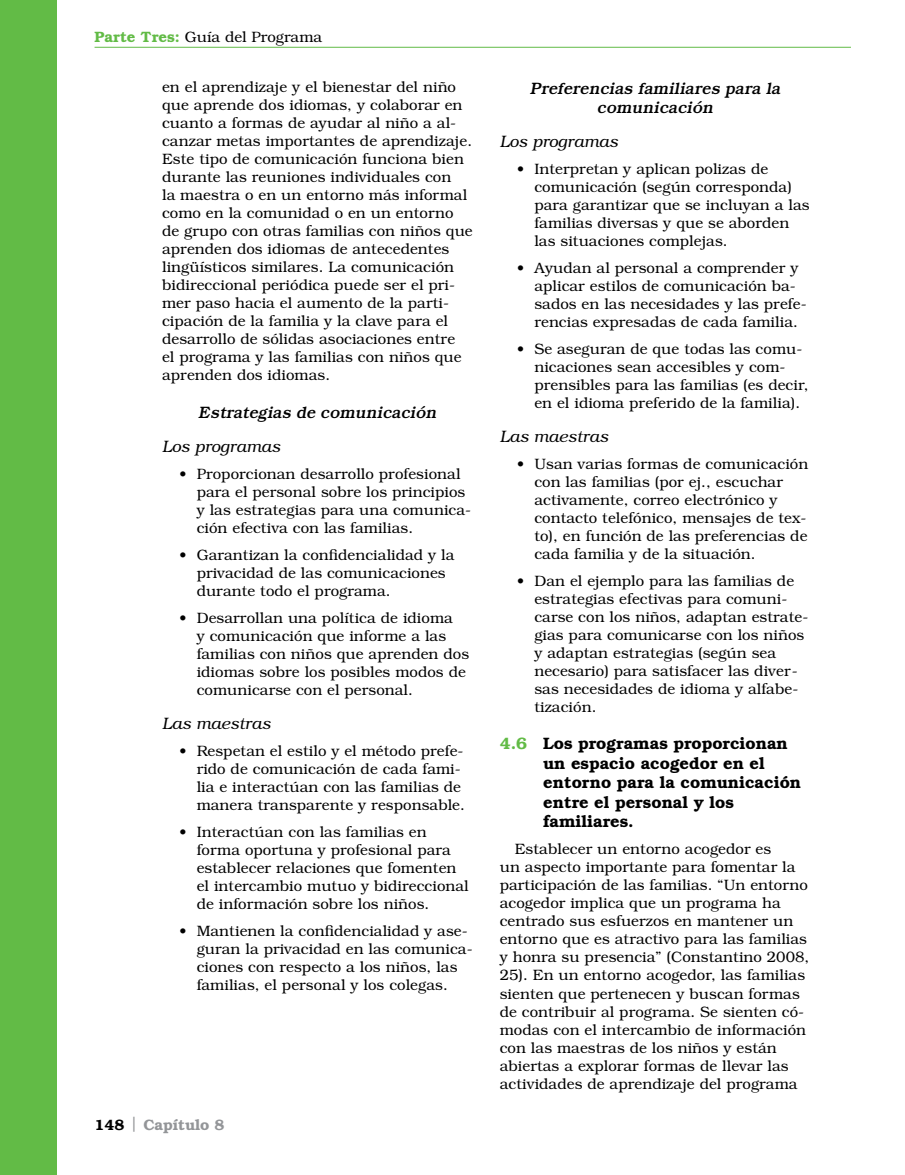
<style>
.page{position:relative;width:905px;height:1175px;background:#fff}
.page>*{position:absolute;margin:0;border:0;box-sizing:border-box;transform-origin:0 0}
.t1{font:600 16.5px/19.5px "Bookman";color:#000}
.t2{font:italic 500 16.5px/19.5px "Bookman";color:#000;text-align:center}
.t3{font:italic 300 16.5px "Bookman";letter-spacing:.005em;color:#000}
.t4{font:300 15px/18px "Bookman";letter-spacing:.005em;color:#000}
.t5{font:600 15px "Bookman";color:#939598}
.s1{font-weight:600;color:#62bb46}
.s2{color:#000}
.s3{font-weight:300}
.s4{color:#62bb46}
</style>
<div class="page">
<div style="left:0;top:0;width:57px;height:1174px;background:#62bb46"></div>
<hr style="left:94px;top:47px;width:756px;height:1px;background:#62bb46">
<p class="t4" style="left:94px;top:28px;width:229px"><span class="s1">Parte Tres:</span> Guía del Programa</p>
<p class="t4" style="left:162px;top:78px;width:312px">en el aprendizaje y el bienestar del niño que aprende dos idiomas, y colaborar en cuanto a formas de ayudar al niño a al&shy;canzar metas importantes de aprendizaje.<br>Este tipo de comunicación funciona bien durante las reuniones individuales con<br>la maestra o en un entorno más informal como en la comunidad o en un entorno de grupo con otras familias con niños que aprenden dos idiomas de antecedentes lingüísticos similares. La comunicación bidireccional periódica puede ser el pri&shy;mer paso hacia el aumento de la parti&shy;cipación de la familia y la clave para el desarrollo de sólidas asociaciones entre<br>el programa y las familias con niños que aprenden dos idiomas.</p>
<h5 class="t2" style="left:198px;top:402px;width:243px">Estrategias de comunicación</h5>
<p class="t3" style="left:162px;top:437px;width:120px">Los programas</p>
<p class="t4" style="left:197px;top:465px;width:276px;text-indent:-17px">• Proporcionan desarrollo profesional para el personal sobre los principios y las estrategias para una comunica&shy;ción efectiva con las familias.</p>
<p class="t4" style="left:197px;top:546px;width:259px;text-indent:-17px">• Garantizan la confidencialidad y la privacidad de las comunicaciones durante todo el programa.</p>
<p class="t4" style="left:197px;top:609px;width:274px;text-indent:-17px">• Desarrollan una política de idioma<br>y comunicación que informe a las familias con niños que aprenden dos idiomas sobre los posibles modos de comunicarse con el personal.</p>
<p class="t3" style="left:162px;top:714px;width:110px">Las maestras</p>
<p class="t4" style="left:197px;top:741px;width:270px;text-indent:-17px">• Respetan el estilo y el método prefe&shy;rido de comunicación de cada fami&shy;lia e interactúan con las familias de manera transparente y responsable.</p>
<p class="t4" style="left:197px;top:822px;width:273px;text-indent:-17px">• Interactúan con las familias en forma oportuna y profesional para establecer relaciones que fomenten el intercambio mutuo y bidireccional de información sobre los niños.</p>
<p class="t4" style="left:197px;top:921px;width:277px;text-indent:-17px">• Mantienen la confidencialidad y ase&shy;guran la privacidad en las comunica&shy;ciones con respecto a los niños, las familias, el personal y los colegas.</p>
<p class="t5" style="left:94px;top:1115px;width:131px"><span class="s2">148</span> <span class="s3">|</span> Capítulo 8</p>
<h5 class="t2" style="left:530px;top:78px;width:255px">Preferencias familiares para la comunicación</h5>
<p class="t3" style="left:500px;top:132px;width:120px">Los programas</p>
<p class="t4" style="left:534px;top:160px;width:277px;text-indent:-17px">• Interpretan y aplican polizas de comunicación (según corresponda) para garantizar que se incluyan a las familias diversas y que se aborden las situaciones complejas.</p>
<p class="t4" style="left:534px;top:259px;width:274px;text-indent:-17px">• Ayudan al personal a comprender y aplicar estilos de comunicación ba&shy;sados en las necesidades y las prefe&shy;rencias expresadas de cada familia.</p>
<p class="t4" style="left:534px;top:340px;width:276px;text-indent:-17px">• Se aseguran de que todas las comu&shy;nicaciones sean accesibles y com&shy;prensibles para las familias (es decir, en el idioma preferido de la familia).</p>
<p class="t3" style="left:500px;top:427px;width:110px">Las maestras</p>
<p class="t4" style="left:534px;top:455px;width:275px;text-indent:-17px">• Usan varias formas de comunicación con las familias (por ej., escuchar activamente, correo electrónico y contacto telefónico, mensajes de tex&shy;to), en función de las preferencias de cada familia y de la situación.</p>
<p class="t4" style="left:534px;top:572px;width:275px;text-indent:-17px">• Dan el ejemplo para las familias de estrategias efectivas para comuni&shy;carse con los niños, adaptan estrate&shy;gias para comunicarse con los niños y adaptan estrategias (según sea necesario) para satisfacer las diver&shy;sas necesidades de idioma y alfabe&shy;tización.</p>
<h4 class="t1" style="left:543px;top:734px;width:259px;text-indent:-43px"><span class="s4">4.6</span> Los programas proporcionan un espacio acogedor en el entorno para la comunicación entre el personal y los familiares.</h4>
<p class="t4" style="left:500px;top:840px;width:311px;text-indent:15px">Establecer un entorno acogedor es<br>un aspecto importante para fomentar la participación de las familias. “Un entorno acogedor implica que un programa ha centrado sus esfuerzos en mantener un entorno que es atractivo para las familias y honra su presencia” (Constantino 2008, 25). En un entorno acogedor, las familias sienten que pertenecen y buscan formas de contribuir al programa. Se sienten có&shy;modas con el intercambio de información con las maestras de los niños y están abiertas a explorar formas de llevar las actividades de aprendizaje del programa</p>
</div>
